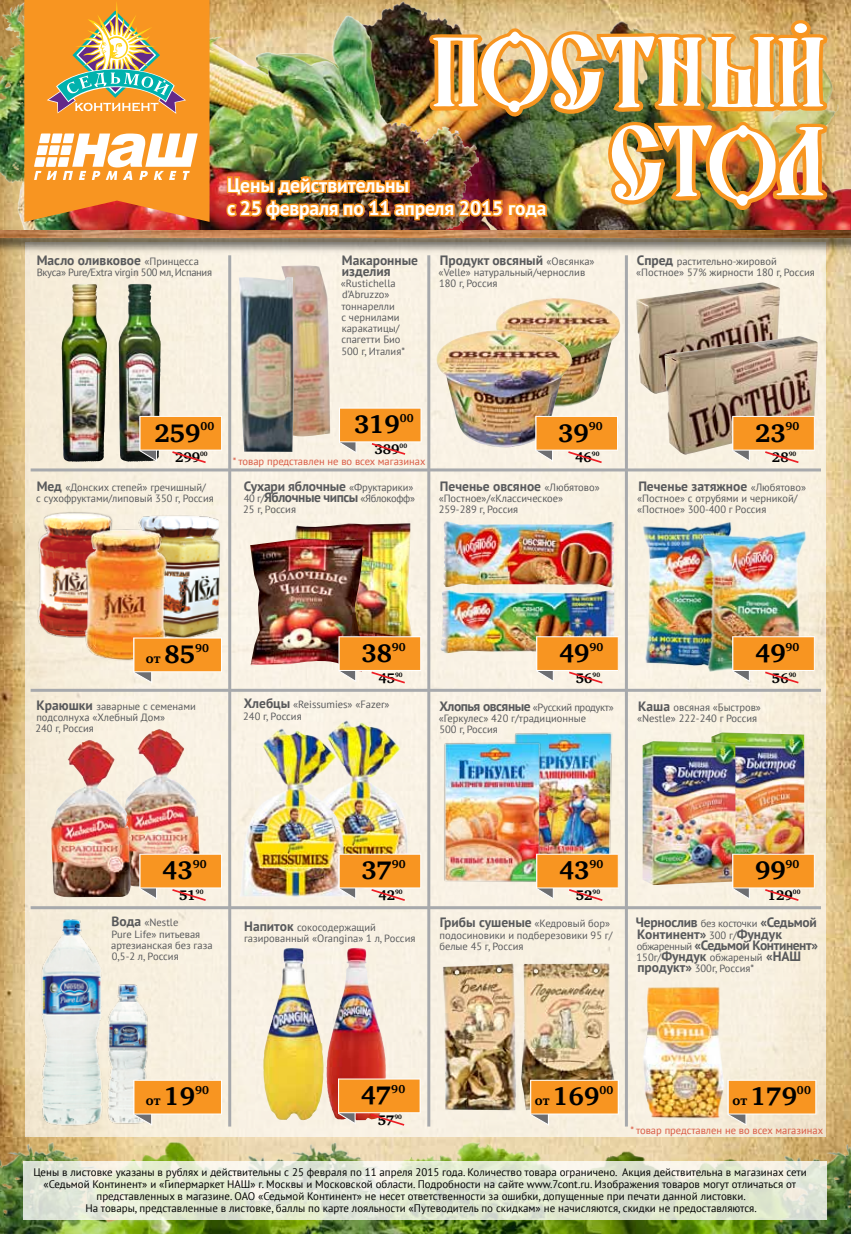
<style>
.page{position:relative;width:851px;height:1234px;background:#fff}
.page>*{position:absolute;margin:0;border:0;box-sizing:border-box;transform-origin:0 0}
.t1{font:700 25.95px "Charis SIL";color:#000}
.t2{font:700 19.5px/23.4px "PT Sans";letter-spacing:-.01em;color:#fff}
.t3{font:700 14.25px "Charis SIL";color:#000}
.t4{font:700 13.5px/11.2px "PT Sans";color:#58595b}
.t5{font:700 13.5px/11.2px "PT Sans";letter-spacing:-.02em;color:#58595b}
.t6{font:700 13.5px "Charis SIL";color:#000}
.t7{font:10.95px/12px "PT Sans";color:#000;text-align:center}
.t8{font:10.5px/11.2px "PT Sans";color:#58595b}
.t9{font:10.5px/11.2px "PT Sans";letter-spacing:-.03em;color:#58595b}
.t10{font:10.5px "PT Sans";color:#d95943}
.s1{font-weight:400;font-size:10.5px}
.s2{font-weight:700;font-size:13.5px}
.s3{font-size:25.95px}
.s4{font-size:13.5px}
</style>
<div class="page">
<img style="left:0;top:0;width:850px;height:1079px">
<img style="left:0;top:1079px;width:850px;height:154px">
<img style="left:478px;top:2px;width:372px;height:222px">
<img style="left:0;top:0;width:478px;height:224px">
<div style="left:25px;top:242px;width:800px;height:894px;background:linear-gradient(to bottom,#f8f1e2,#f6eede)"></div>
<img style="left:0;top:224px;width:850px;height:55px">
<img style="left:0;top:230px;width:850px;height:7px">
<img style="left:281px;top:265px;width:49px;height:175px">
<img style="left:239px;top:276px;width:55px;height:176px">
<img style="left:136px;top:512px;width:150px;height:130px">
<img style="left:13px;top:489px;width:123px;height:179px">
<img style="left:70px;top:513px;width:113px;height:170px">
<img style="left:37px;top:915px;width:115px;height:215px">
<img style="left:515px;top:728px;width:101px;height:125px">
<img style="left:436px;top:735px;width:126px;height:148px">
<img style="left:292px;top:714px;width:143px;height:182px">
<img style="left:231px;top:722px;width:140px;height:182px">
<img style="left:121px;top:728px;width:80px;height:158px">
<img style="left:51px;top:739px;width:80px;height:157px">
<img style="left:62px;top:283px;width:45px;height:178px">
<img style="left:119px;top:283px;width:42px;height:178px">
<img style="left:711px;top:732px;width:93px;height:121px">
<img style="left:642px;top:740px;width:93px;height:144px">
<img style="left:615px;top:495px;width:137px;height:193px">
<img style="left:680px;top:528px;width:145px;height:145px">
<img style="left:442px;top:963px;width:74px;height:146px">
<img style="left:521px;top:963px;width:93px;height:146px">
<img style="left:442px;top:521px;width:172px;height:66px">
<img style="left:440px;top:590px;width:174px;height:63px">
<img style="left:291px;top:523px;width:122px;height:113px">
<img style="left:250px;top:538px;width:114px;height:133px">
<img style="left:636px;top:282px;width:144px;height:112px">
<img style="left:664px;top:336px;width:153px;height:119px">
<img style="left:494px;top:298px;width:126px;height:108px">
<img style="left:435px;top:330px;width:138px;height:117px">
<hr style="left:228px;top:255px;width:3px;height:871px;background:#a7a9ac">
<hr style="left:624px;top:255px;width:3px;height:871px;background:#a7a9ac">
<hr style="left:427px;top:255px;width:3px;height:871px;background:#a7a9ac">
<hr style="left:31px;top:468px;width:789px;height:3px;background:#a7a9ac">
<hr style="left:31px;top:906px;width:789px;height:3px;background:#a7a9ac">
<hr style="left:31px;top:688px;width:789px;height:3px;background:#a7a9ac">
<svg style="left:732px;top:416px;width:82px;height:48px;background:#f5ae5d"></svg>
<svg style="left:139px;top:416px;width:83px;height:48px;background:#f0aa5a"></svg>
<svg style="left:536px;top:636px;width:82px;height:48px;background:#f5ae5e"></svg>
<svg style="left:338px;top:853px;width:83px;height:49px;background:#f5b061"></svg>
<svg style="left:732px;top:636px;width:82px;height:48px;background:#f5ad5c"></svg>
<svg style="left:536px;top:853px;width:82px;height:49px;background:#f4af5f"></svg>
<svg style="left:338px;top:636px;width:83px;height:48px;background:#f4ae5e"></svg>
<svg style="left:535px;top:416px;width:83px;height:48px;background:#f5af5f"></svg>
<svg style="left:139px;top:853px;width:83px;height:49px;background:#f5af60"></svg>
<svg style="left:732px;top:853px;width:82px;height:49px;background:#f4ae5d"></svg>
<svg style="left:133px;top:637px;width:89px;height:46px;background:#f5af5b"></svg>
<svg style="left:530px;top:1079px;width:88px;height:46px;background:#f3ac57"></svg>
<svg style="left:748px;top:1079px;width:68px;height:46px;background:#f6ae57"></svg>
<img style="left:263px;top:947px;width:61px;height:174px">
<img style="left:326px;top:947px;width:60px;height:172px">
<svg style="left:24px;top:0;width:185px;height:222px;background:#e4a04d"></svg>
<img style="left:224px;top:17px;width:606px;height:205px">
<svg style="left:24px;top:1160px;width:802px;height:59px;background:#e1e7d3"></svg>
<svg style="left:339px;top:407px;width:82px;height:49px;background:#f5b061"></svg>
<svg style="left:338px;top:1078px;width:82px;height:48px;background:#f3a655"></svg>
<svg style="left:133px;top:1079px;width:89px;height:46px;background:#f5af5b"></svg>
<img style="left:621px;top:960px;width:127px;height:190px">
<p class="t4" style="left:37px;top:254px;width:164px">Масло оливковое <span class="s1">«Принцесса</span></p>
<p class="t9" style="left:37px;top:266px;width:177px">Вкуса» Pure/Extra virgin 500 мл, Испания</p>
<h2 class="t2" style="left:227px;top:172px;width:321px">Цены действительны<br>с 25 февраля по 11 апреля 2015 года</h2>
<p class="t4" style="left:342px;top:254px;width:78px">Макаронные изделия</p>
<p class="t8" style="left:341px;top:277px;width:66px">«Rustichella d’Abruzzo» тоннарелли<br>с чернилами каракатицы/ спагетти Био<br>500 г, Италия*</p>
<p class="t4" style="left:440px;top:254px;width:156px">Продукт овсяный <span class="s1">«Овсянка»</span></p>
<p class="t8" style="left:438px;top:266px;width:148px">«Velle» натуральный/чернослив<br>180 г, Россия</p>
<h1 class="t1" style="left:155px;top:417px;width:61px">259<sup>00</sup></h1>
<h3 class="t3" style="left:175px;top:449px;width:34px">299<sup>00</sup></h3>
<h1 class="t1" style="left:354px;top:409px;width:61px">319<sup>00</sup></h1>
<h3 class="t3" style="left:374px;top:441px;width:34px">389<sup>00</sup></h3>
<p class="t10" style="left:233px;top:454px;width:194px">* товар представлен не во всех магазинах</p>
<h1 class="t1" style="left:558px;top:417px;width:46px">39<sup>90</sup></h1>
<h3 class="t3" style="left:575px;top:449px;width:26px">46<sup>90</sup></h3>
<p class="t8" style="left:636px;top:255px;width:180px"><span class="s2">Спред</span> растительно-жировой «Постное» 57% жирности 180 г, Россия</p>
<h1 class="t1" style="left:755px;top:417px;width:46px">23<sup>90</sup></h1>
<h3 class="t3" style="left:771px;top:449px;width:26px">28<sup>90</sup></h3>
<p class="t4" style="left:244px;top:480px;width:171px">Сухари яблочные <span class="s1">«Фруктарики»</span></p>
<p class="t9" style="left:243px;top:492px;width:173px">40 г/<span class="s2">Яблочные чипсы</span> «Яблокофф»<br>25 г, Россия</p>
<p class="t8" style="left:36px;top:481px;width:179px"><span class="s2">Мед</span> «Донских степей» гречишный/<br>с сухофруктами/липовый 350 г, Россия</p>
<p class="t4" style="left:638px;top:480px;width:169px">Печенье затяжное <span class="s1">«Любятово»</span></p>
<p class="t4" style="left:440px;top:480px;width:161px">Печенье овсяное <span class="s1">«Любятово»</span></p>
<p class="t8" style="left:438px;top:492px;width:126px">«Постное»/«Классическое»<br>259-289 г, Россия</p>
<p class="t8" style="left:637px;top:492px;width:162px">«Постное» с отрубями и черникой/ «Постное» 300-400 г Россия</p>
<p class="t6" style="left:146px;top:650px;width:65px">от <span class="s3">85</span><sup>90</sup></p>
<h1 class="t1" style="left:361px;top:637px;width:46px">38<sup>90</sup></h1>
<h3 class="t3" style="left:378px;top:669px;width:26px">45<sup>90</sup></h3>
<h1 class="t1" style="left:559px;top:637px;width:46px">49<sup>90</sup></h1>
<h3 class="t3" style="left:576px;top:669px;width:26px">56<sup>90</sup></h3>
<h1 class="t1" style="left:755px;top:637px;width:46px">49<sup>90</sup></h1>
<h3 class="t3" style="left:771px;top:669px;width:26px">56<sup>90</sup></h3>
<p class="t8" style="left:243px;top:698px;width:148px"><span class="s2">Хлебцы</span> «Reissumies» «Fazer»<br>240 г, Россия</p>
<p class="t8" style="left:35px;top:700px;width:162px"><span class="s2">Краюшки</span> заварные с семенами подсолнуха «Хлебный Дом»<br>240 г, Россия</p>
<p class="t8" style="left:637px;top:701px;width:125px"><span class="s2">Каша</span> овсяная «Быстров» «Nestle» 222-240 г Россия</p>
<p class="t8" style="left:439px;top:701px;width:176px"><span class="s2">Хлопья овсяные</span> «Русский продукт» «Геркулес» 420 г/традиционные<br>500 г, Россия</p>
<h1 class="t1" style="left:162px;top:855px;width:46px">43<sup>90</sup></h1>
<h3 class="t3" style="left:179px;top:886px;width:26px">51<sup>90</sup></h3>
<p class="t8" style="left:111px;top:916px;width:103px"><span class="s2">Вода</span> «Nestle<br>Pure Life» питьевая артезианская без газа<br>0,5-2 л, Россия</p>
<h1 class="t1" style="left:361px;top:855px;width:46px">37<sup>90</sup></h1>
<h3 class="t3" style="left:378px;top:886px;width:26px">42<sup>90</sup></h3>
<p class="t8" style="left:244px;top:920px;width:173px"><span class="s2">Напиток</span> сокосодержащий газированный «Orangina» 1 л, Россия</p>
<h1 class="t1" style="left:559px;top:855px;width:46px">43<sup>90</sup></h1>
<h3 class="t3" style="left:576px;top:886px;width:26px">52<sup>90</sup></h3>
<h1 class="t1" style="left:755px;top:855px;width:46px">99<sup>90</sup></h1>
<h3 class="t3" style="left:767px;top:886px;width:34px">129<sup>00</sup></h3>
<p class="t8" style="left:439px;top:917px;width:174px"><span class="s2">Грибы сушеные</span> «Кедровый бор» подосиновики и подберезовики 95 г/ белые 45 г, Россия</p>
<p class="t5" style="left:635px;top:916px;width:184px">Чернослив <span class="s1">без косточки</span> «Седьмой<br>Континент» <span class="s1">300 г/</span>Фундук <span class="s1">обжаренный</span> «Седьмой Континент»</p>
<p class="t8" style="left:636px;top:951px;width:166px">150г/<span class="s2">Фундук</span> обжареный <span class="s2">«НАШ продукт»</span> 300г, Россия*</p>
<p class="t6" style="left:146px;top:1092px;width:65px">от <span class="s3">19</span><sup>90</sup></p>
<h1 class="t1" style="left:361px;top:1079px;width:46px">47<sup>90</sup></h1>
<h3 class="t3" style="left:377px;top:1111px;width:26px">57<sup>90</sup></h3>
<h1 class="t1" style="left:535px;top:1081px;width:80px"><span class="s4">от</span> 169<sup>00</sup></h1>
<h1 class="t1" style="left:732px;top:1081px;width:80px"><span class="s4">от</span> 179<sup>00</sup></h1>
<p class="t10" style="left:630px;top:1122px;width:194px">* товар представлен не во всех магазинах</p>
<p class="t7" style="left:33px;top:1165px;width:775px">Цены в листовке указаны в рублях и действительны с 25 февраля по 11 апреля 2015 года. Количество товара ограничено. Акция действительна в магазинах сети «Седьмой Континент» и «Гипермаркет НАШ» г. Москвы и Московской области. Подробности на сайте www.7cont.ru. Изображения товаров могут отличаться от представленных в магазине. ОАО «Седьмой Континент» не несет ответственности за ошибки, допущенные при печати данной листовки.<br>На товары, представленные в листовке, баллы по карте лояльности «Путеводитель по скидкам» не начисляются, скидки не предоставляются.</p>
</div>
